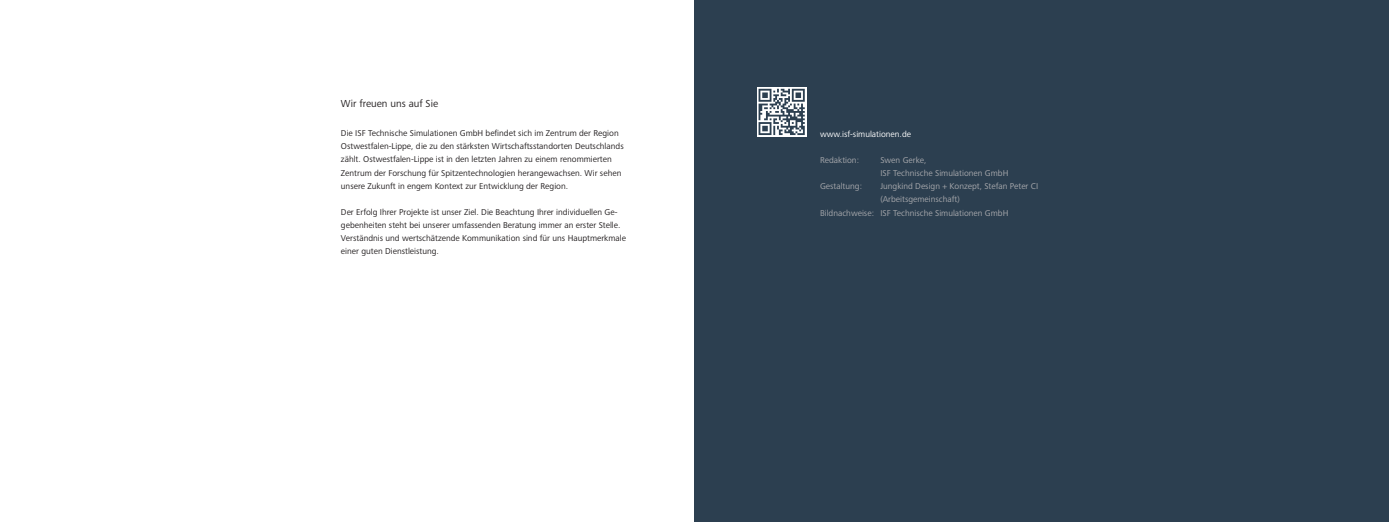
<style>
.page{position:relative;width:1389px;height:522px;background:#fff}
.page>*{position:absolute;margin:0;border:0;box-sizing:border-box;transform-origin:0 0}
.t1{font:10.5px "Frutiger Next Pro";color:#231f20}
.t2{font:8.75px/13.1px "Frutiger Next Pro";color:#231f20}
.t3{font:8.75px/13.1px "Frutiger Next Pro";color:#a8a9ad}
.t4{font:8.75px "Frutiger Next Pro";color:#fff}
</style>
<div class="page">
<div style="left:694px;top:0;width:694px;height:521px;background:#2c3f50"></div>
<svg style="left:757px;top:87px;width:49px;height:50px"></svg>
<svg style="left:758px;top:89px;width:46px;height:46px"></svg>
<p class="t1" style="left:341px;top:98px;width:99px">Wir freuen uns auf Sie</p>
<p class="t2" style="left:341px;top:126px;width:284px">Die ISF Technische Simulationen GmbH befindet sich im Zentrum der Region Ostwestfalen-Lippe, die zu den stärksten Wirtschaftsstandorten Deutschlands zählt. Ostwestfalen-Lippe ist in den letzten Jahren zu einem renommierten Zentrum der Forschung für Spitzentechnologien herangewachsen. Wir sehen unsere Zukunft in engem Kontext zur Entwicklung der Region.</p>
<p class="t2" style="left:341px;top:205px;width:286px">Der Erfolg Ihrer Projekte ist unser Ziel. Die Beachtung Ihrer individuellen Ge&shy;gebenheiten steht bei unserer umfassenden Beratung immer an erster Stelle.<br>Verständnis und wertschätzende Kommunikation sind für uns Hauptmerkmale einer guten Dienstleistung.</p>
<p class="t4" style="left:819px;top:129px;width:93px">www.isf-simulationen.de</p>
<p class="t3" style="left:819px;top:153px;width:41px">Redaktion:</p>
<p class="t3" style="left:880px;top:153px;width:129px">Swen Gerke,<br>ISF Technische Simulationen GmbH</p>
<p class="t3" style="left:819px;top:180px;width:44px">Gestaltung:</p>
<p class="t3" style="left:880px;top:180px;width:159px">Jungkind Design + Konzept, Stefan Peter CI</p>
<p class="t3" style="left:880px;top:193px;width:81px">(Arbeitsgemeinschaft)</p>
<p class="t3" style="left:819px;top:206px;width:190px">Bildnachweise: ISF Technische Simulationen GmbH</p>
</div>
